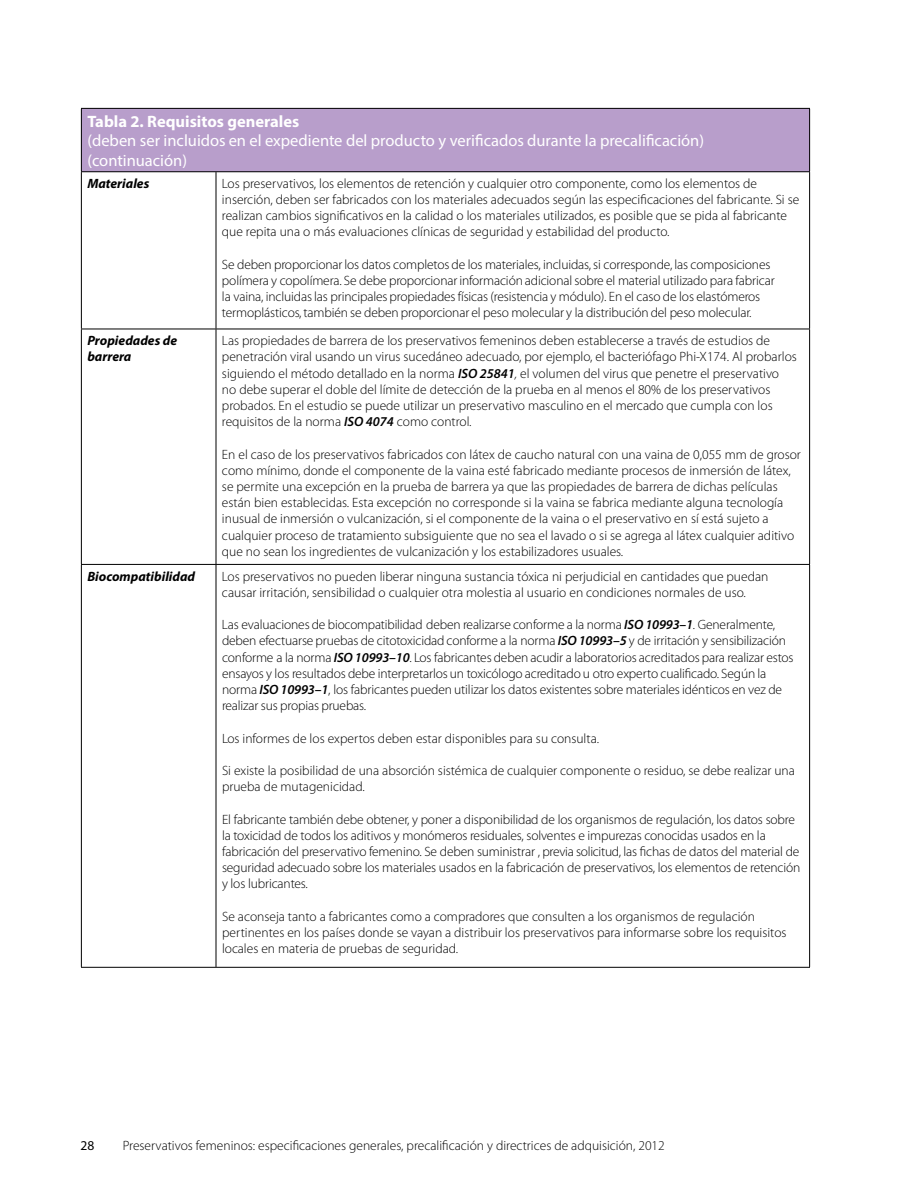
<style>
.page{position:relative;width:918px;height:1188px;background:#fff}
.page>*{position:absolute;margin:0;border:0;box-sizing:border-box;transform-origin:0 0}
.t1{font:16.5px/19.5px "Myriad Pro";color:#fff}
.t2{font:700 16.5px "Myriad Pro";color:#fff}
.t3{font:300 13.5px/16.2px "Myriad Pro";color:#000}
.t4{font:italic 700 13.5px/16.2px "Myriad Pro";color:#000}
.t5{font:13.5px "Myriad Pro";color:#000}
.s1{font-weight:600;font-style:italic}
.s2{font-style:italic}
</style>
<div class="page">
<div style="left:81px;top:108px;width:729px;height:64px;background:#b89ecb"></div>
<hr style="left:81px;top:108px;width:135px;height:1px;background:#000">
<hr style="left:216px;top:108px;width:594px;height:1px;background:#000">
<hr style="left:81px;top:171px;width:135px;height:1px;background:#000">
<hr style="left:216px;top:171px;width:594px;height:1px;background:#000">
<hr style="left:81px;top:329px;width:135px;height:1px;background:#000">
<hr style="left:216px;top:329px;width:594px;height:1px;background:#000">
<hr style="left:81px;top:564px;width:135px;height:1px;background:#000">
<hr style="left:216px;top:564px;width:594px;height:1px;background:#000">
<hr style="left:81px;top:967px;width:135px;height:1px;background:#000">
<hr style="left:216px;top:967px;width:594px;height:1px;background:#000">
<hr style="left:81px;top:109px;width:1px;height:62px;background:#000">
<hr style="left:81px;top:172px;width:1px;height:157px;background:#000">
<hr style="left:81px;top:329px;width:1px;height:235px;background:#000">
<hr style="left:81px;top:565px;width:1px;height:402px;background:#000">
<hr style="left:809px;top:109px;width:1px;height:62px;background:#000">
<hr style="left:216px;top:172px;width:1px;height:157px;background:#000">
<hr style="left:809px;top:172px;width:1px;height:157px;background:#000">
<hr style="left:216px;top:329px;width:1px;height:235px;background:#000">
<hr style="left:809px;top:329px;width:1px;height:235px;background:#000">
<hr style="left:216px;top:565px;width:1px;height:402px;background:#000">
<hr style="left:809px;top:565px;width:1px;height:402px;background:#000">
<p class="t2" style="left:87px;top:110px;width:213px">Tabla 2. Requisitos generales</p>
<p class="t1" style="left:87px;top:131px;width:618px">(deben ser incluidos en el expediente del producto y verificados durante la precalificación) (continuación)</p>
<p class="t4" style="left:87px;top:175px;width:63px">Materiales</p>
<p class="t3" style="left:222px;top:176px;width:579px">Los preservativos, los elementos de retención y cualquier otro componente, como los elementos de inserción, deben ser fabricados con los materiales adecuados según las especificaciones del fabricante. Si se realizan cambios significativos en la calidad o los materiales utilizados, es posible que se pida al fabricante que repita una o más evaluaciones clínicas de seguridad y estabilidad del producto.</p>
<p class="t3" style="left:222px;top:257px;width:554px">Se deben proporcionar los datos completos de los materiales, incluidas, si corresponde, las composiciones polímera y copolímera. Se debe proporcionar información adicional sobre el material utilizado para fabricar la vaina, incluidas las principales propiedades físicas (resistencia y módulo). En el caso de los elastómeros termoplásticos, también se deben proporcionar el peso molecular y la distribución del peso molecular.</p>
<p class="t4" style="left:87px;top:332px;width:91px">Propiedades de barrera</p>
<p class="t3" style="left:222px;top:333px;width:576px">Las propiedades de barrera de los preservativos femeninos deben establecerse a través de estudios de penetración viral usando un virus sucedáneo adecuado, por ejemplo, el bacteriófago Phi-X174. Al probarlos siguiendo el método detallado en la norma <span class="s1">ISO 25841</span><span class="s2">,</span> el volumen del virus que penetre el preservativo no debe superar el doble del límite de detección de la prueba en al menos el 80% de los preservativos probados. En el estudio se puede utilizar un preservativo masculino en el mercado que cumpla con los requisitos de la norma <span class="s1">ISO 4074</span> como control.</p>
<p class="t3" style="left:222px;top:446px;width:580px">En el caso de los preservativos fabricados con látex de caucho natural con una vaina de 0,055 mm de grosor como mínimo, donde el componente de la vaina esté fabricado mediante procesos de inmersión de látex, se permite una excepción en la prueba de barrera ya que las propiedades de barrera de dichas películas están bien establecidas. Esta excepción no corresponde si la vaina se fabrica mediante alguna tecnología inusual de inmersión o vulcanización, si el componente de la vaina o el preservativo en sí está sujeto a cualquier proceso de tratamiento subsiguiente que no sea el lavado o si se agrega al látex cualquier aditivo que no sean los ingredientes de vulcanización y los estabilizadores usuales.</p>
<p class="t4" style="left:87px;top:567px;width:109px">Biocompatibilidad</p>
<p class="t3" style="left:222px;top:568px;width:548px">Los preservativos no pueden liberar ninguna sustancia tóxica ni perjudicial en cantidades que puedan causar irritación, sensibilidad o cualquier otra molestia al usuario en condiciones normales de uso.</p>
<p class="t3" style="left:222px;top:617px;width:573px">Las evaluaciones de biocompatibilidad deben realizarse conforme a la norma <span class="s1">ISO 10993–1</span><span class="s2">.</span> Generalmente, deben efectuarse pruebas de citotoxicidad conforme a la norma <span class="s1">ISO 10993–5</span> y de irritación y sensibilización conforme a la norma <span class="s1">ISO 10993–10</span>. Los fabricantes deben acudir a laboratorios acreditados para realizar estos ensayos y los resultados debe interpretarlos un toxicólogo acreditado u otro experto cualificado. Según la norma <span class="s1">ISO 10993–1</span>, los fabricantes pueden utilizar los datos existentes sobre materiales idénticos en vez de realizar sus propias pruebas.</p>
<p class="t3" style="left:222px;top:730px;width:379px">Los informes de los expertos deben estar disponibles para su consulta.</p>
<p class="t3" style="left:222px;top:763px;width:574px">Si existe la posibilidad de una absorción sistémica de cualquier componente o residuo, se debe realizar una prueba de mutagenicidad.</p>
<p class="t3" style="left:222px;top:811px;width:580px">El fabricante también debe obtener, y poner a disponibilidad de los organismos de regulación, los datos sobre la toxicidad de todos los aditivos y monómeros residuales, solventes e impurezas conocidas usados en la fabricación del preservativo femenino. Se deben suministrar , previa solicitud, las fichas de datos del material de seguridad adecuado sobre los materiales usados en la fabricación de preservativos, los elementos de retención y los lubricantes.</p>
<p class="t3" style="left:222px;top:908px;width:566px">Se aconseja tanto a fabricantes como a compradores que consulten a los organismos de regulación pertinentes en los países donde se vayan a distribuir los preservativos para informarse sobre los requisitos locales en materia de pruebas de seguridad.</p>
<p class="t5" style="left:81px;top:1137px;width:15px">28</p>
<p class="t3" style="left:123px;top:1138px;width:544px">Preservativos femeninos: especificaciones generales, precalificación y directrices de adquisición, 2012</p>
</div>
